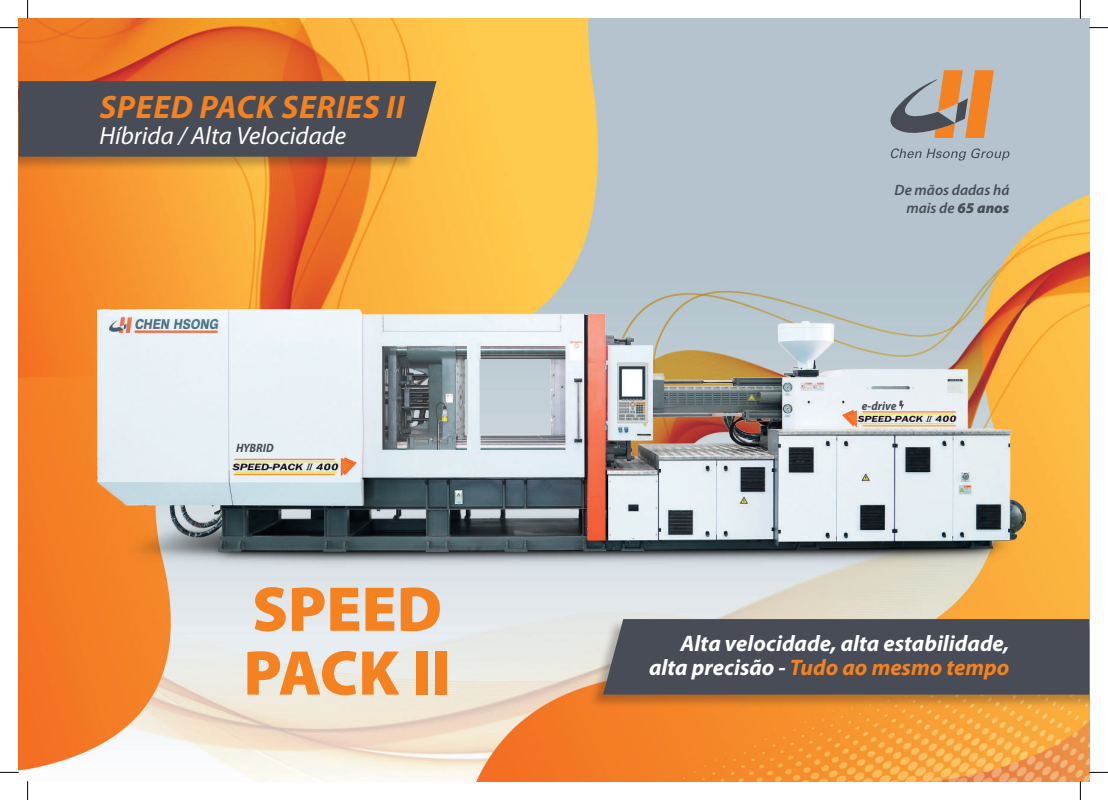
<style>
.page{position:relative;width:1108px;height:800px;background:#fff}
.page>*{position:absolute;margin:0;border:0;box-sizing:border-box;transform-origin:0 0}
.t1{font:900 63.75px/63.8px "Myriad Pro";color:#f58220}
.t2{font:italic 700 32.5px "Myriad Pro";letter-spacing:.02em;color:#f58220}
.t3{font:italic 25px "Myriad Pro";color:#fff}
.t4{font:italic 700 22.5px/23.8px "Myriad Pro";color:#fff;text-align:right}
.t5{font:italic 600 15px/18px "Myriad Pro";color:#474c56;text-align:right}
.t6{font:italic 700 semi-condensed 12.12px "Myriad Pro";color:#474c56}
.s1{font-weight:900}
.s2{color:#f58220}
</style>
<div class="page">
<img style="left:19px;top:19px;width:1070px;height:762px">
<img style="left:98px;top:310px;width:928px;height:260px">
<svg style="left:899px;top:400px;width:5px;height:10px"></svg>
<div style="left:19px;top:81px;width:416px;height:90px;background:#231f20;opacity:.3"></div>
<div style="left:18px;top:81px;width:418px;height:76px;background:#474c56"></div>
<div style="left:588px;top:619px;width:501px;height:89px;background:#231f20;opacity:.3"></div>
<div style="left:603px;top:619px;width:487px;height:75px;background:#474c56"></div>
<svg style="left:890px;top:70px;width:103px;height:68px;background:#b3977f"></svg>
<svg style="left:890px;top:148px;width:119px;height:12px"></svg>
<svg style="left:0;top:27px;width:19px;height:1px"></svg>
<svg style="left:1089px;top:27px;width:19px;height:1px"></svg>
<svg style="left:0;top:771px;width:19px;height:1px"></svg>
<svg style="left:1089px;top:771px;width:19px;height:1px"></svg>
<svg style="left:27px;top:0;width:1px;height:19px"></svg>
<svg style="left:27px;top:781px;width:1px;height:18px"></svg>
<svg style="left:1079px;top:0;width:2px;height:19px"></svg>
<svg style="left:1079px;top:781px;width:2px;height:18px"></svg>
<h2 class="t2" style="left:100px;top:86px;width:306px">SPEED PACK SERIES II</h2>
<p class="t3" style="left:99px;top:120px;width:248px">Híbrida / Alta Velocidade</p>
<p class="t6" style="left:236px;top:440px;width:39px">HYBRID</p>
<h1 class="t1" style="left:243px;top:574px;width:209px">SPEED<br>PACK II</h1>
<p class="t5" style="left:894px;top:180px;width:116px">De mãos dadas há mais de <span class="s1">65 anos</span></p>
<p class="t6" style="left:862px;top:398px;width:36px">e-drive</p>
<p class="t4" style="left:649px;top:631px;width:362px">Alta velocidade, alta estabilidade, alta precisão - <span class="s2">Tudo ao mesmo tempo</span></p>
</div>
